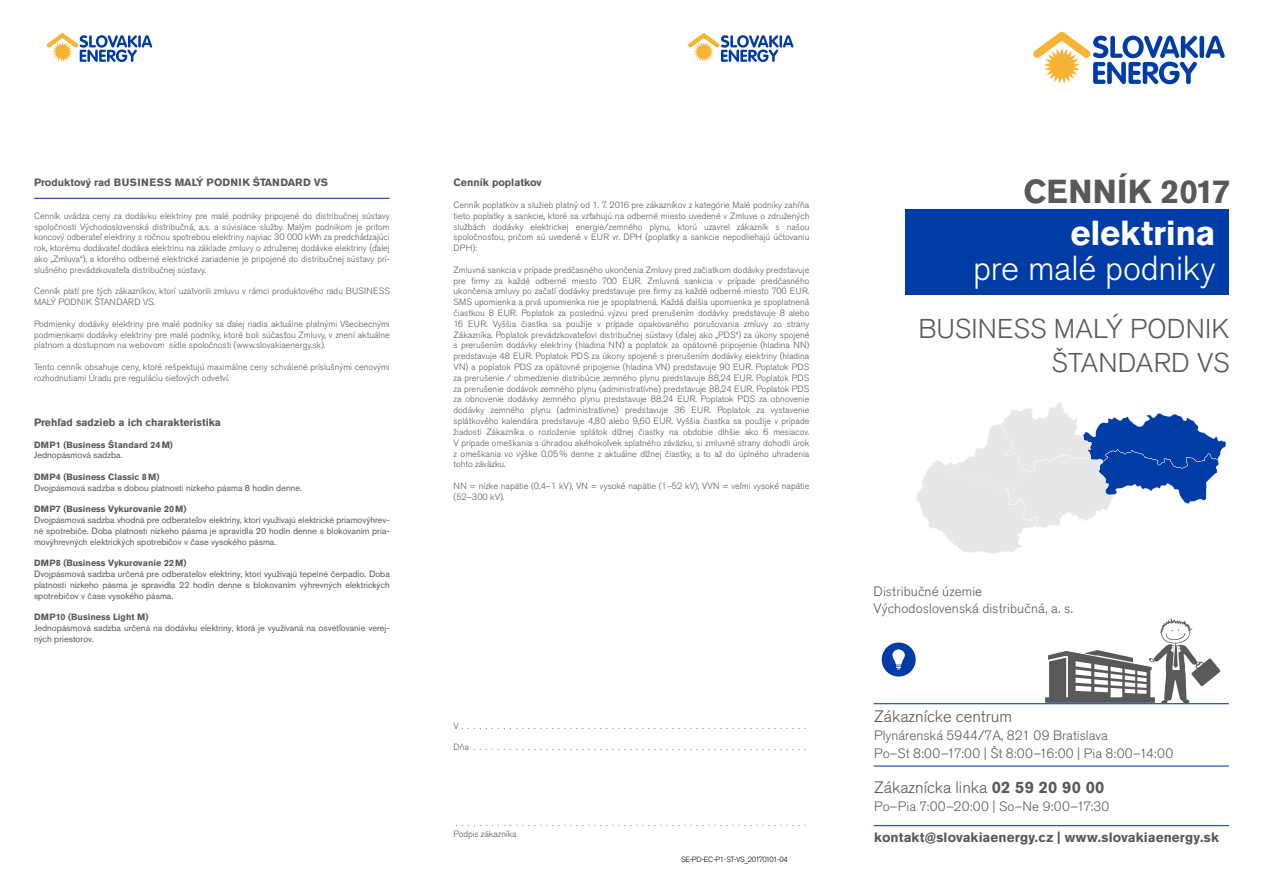
<style>
.page{position:relative;width:1263px;height:893px;background:#fff}
.page>*{position:absolute;margin:0;border:0;box-sizing:border-box;transform-origin:0 0}
.t1{font:300 34.5px "Akzidenz Grotesk Pro";letter-spacing:-.01em;color:#fff}
.t2{font:700 34.5px "Akzidenz Grotesk Pro";letter-spacing:-.005em;color:#fff}
.t3{font:700 33px "Akzidenz Grotesk Pro";letter-spacing:.005em;color:#58595b}
.t4{font:300 27px/34.5px "Akzidenz Grotesk Pro";letter-spacing:.01em;color:#58595b;text-align:right}
.t5{font:300 16.5px "Akzidenz Grotesk Pro";color:#58595b}
.t6{font:300 13.5px/17.2px "Akzidenz Grotesk Pro";letter-spacing:.005em;color:#58595b}
.t7{font:700 13.5px "Akzidenz Grotesk Pro";letter-spacing:.01em;color:#58595b}
.t8{font:700 10.5px "Akzidenz Grotesk Pro";color:#58595b}
.t9{font:300 9px/10.8px "Akzidenz Grotesk Pro";color:#58595b}
.t10{font:9px/10.8px "Akzidenz Grotesk Pro";color:#58595b;text-align:justify}
.t11{font:700 9px "Akzidenz Grotesk Pro";color:#58595b}
.t12{font:300 7.5px "Akzidenz Grotesk Pro";letter-spacing:-.06em;color:#000}
.s1{font-weight:700}
</style>
<div class="page">
<div style="left:905px;top:210px;width:324px;height:85px;background:#003ca6"></div>
<svg style="left:916px;top:402px;width:310px;height:152px"></svg>
<svg style="left:1033px;top:32px;width:165px;height:52px"></svg>
<div style="left:1199px;top:36px;width:5px;height:22px;background:#003ca6;border-radius:2px"></div>
<svg style="left:1205px;top:36px;width:20px;height:22px"></svg>
<svg style="left:688px;top:33px;width:105px;height:29px"></svg>
<svg style="left:46px;top:33px;width:106px;height:29px"></svg>
<hr style="left:873px;top:703px;width:356px;height:1px;background:#2a5bad">
<hr style="left:873px;top:765px;width:356px;height:2px;background:#2a5bad">
<hr style="left:873px;top:825px;width:356px;height:1px;background:#2a5bad">
<hr style="left:34px;top:198px;width:356px;height:1px;background:#2a5bad">
<div style="left:882px;top:642px;width:34px;height:34px;background:#003ca6;border-radius:50%"></div>
<svg style="left:892px;top:649px;width:13px;height:20px"></svg>
<svg style="left:1045px;top:619px;width:175px;height:85px"></svg>
<p class="t8" style="left:34px;top:177px;width:296px">Produktový rad BUSINESS MALÝ PODNIK ŠTANDARD VS</p>
<p class="t9" style="left:34px;top:211px;width:357px;text-align:justify">Cenník uvádza ceny za dodávku elektriny pre malé podniky pripojené do distribučnej sústavy spoločnosti Východoslovenská distribučná, a.s. a súvisiace služby. Malým podnikom je pritom koncový odberateľ elektriny s ročnou spotrebou elektriny najviac 30 000 kWh za predchádzajúci rok, ktorému dodávateľ dodáva elektrinu na základe zmluvy o združenej dodávke elektriny (ďalej ako „Zmluva“), a ktorého odberné elektrické zariadenie je pripojené do distribučnej sústavy prí&shy;slušného prevádzkovateľa distribučnej sústavy.</p>
<p class="t9" style="left:34px;top:286px;width:357px">Cenník platí pre tých zákazníkov, ktorí uzatvorili zmluvu v rámci produktového radu BUSINESS<br>MALÝ PODNIK ŠTANDARD VS.</p>
<p class="t9" style="left:34px;top:319px;width:357px;text-align:justify">Podmienky dodávky elektriny pre malé podniky sa ďalej riadia aktuálne platnými Všeobecnými podmienkami dodávky elektriny pre malé podniky, ktoré boli súčasťou Zmluvy, v znení aktuálne platnom a dostupnom na webovom sídle spoločnosti (www.slovakiaenergy.sk).</p>
<p class="t9" style="left:34px;top:362px;width:357px">Tento cenník obsahuje ceny, ktoré rešpektujú maximálne ceny schválené príslušnými cenovými rozhodnutiami Úradu pre reguláciu sieťových odvetví.</p>
<p class="t8" style="left:34px;top:416px;width:188px">Prehľad sadzieb a ich charakteristika</p>
<p class="t11" style="left:34px;top:439px;width:140px">DMP1 (Business Štandard 24 M)</p>
<p class="t10" style="left:34px;top:451px;width:90px">Jednopásmová sadzba.</p>
<p class="t11" style="left:34px;top:472px;width:127px">DMP4 (Business Classic 8 M)</p>
<p class="t10" style="left:34px;top:483px;width:270px">Dvojpásmová sadzba s dobou platnosti nízkeho pásma 8 hodín denne.</p>
<p class="t11" style="left:34px;top:504px;width:154px">DMP7 (Business Vykurovanie 20 M)</p>
<p class="t10" style="left:34px;top:516px;width:357px">Dvojpásmová sadzba vhodná pre odberateľov elektriny, ktorí využívajú elektrické priamovýhrev&shy;né spotrebiče. Doba platnosti nízkeho pásma je spravidla 20 hodín denne s blokovaním pria&shy;movýhrevných elektrických spotrebičov v čase vysokého pásma.</p>
<p class="t11" style="left:34px;top:558px;width:154px">DMP8 (Business Vykurovanie 22 M)</p>
<p class="t10" style="left:34px;top:570px;width:357px">Dvojpásmová sadzba určená pre odberateľov elektriny, ktorí využívajú tepelné čerpadlo. Doba platnosti nízkeho pásma je spravidla 22 hodín denne s blokovaním výhrevných elektrických spotrebičov v čase vysokého pásma.</p>
<p class="t11" style="left:34px;top:612px;width:116px">DMP10 (Business Light M)</p>
<p class="t10" style="left:34px;top:624px;width:357px">Jednopásmová sadzba určená na dodávku elektriny, ktorá je využívaná na osvetľovanie verej&shy;ných priestorov.</p>
<p class="t8" style="left:454px;top:177px;width:90px">Cenník poplatkov</p>
<p class="t9" style="left:454px;top:200px;width:357px;text-align:justify">Cenník poplatkov a služieb platný od 1. 7. 2016 pre zákazníkov z kategórie Malé podniky zahŕňa tieto poplatky a sankcie, ktoré sa vzťahujú na odberné miesto uvedené v Zmluve o združených službách dodávky elektrickej energie/zemného plynu, ktorú uzavrel zákazník s našou spoločnosťou, pričom sú uvedené v EUR vr. DPH (poplatky a sankcie nepodliehajú účtovaniu DPH):</p>
<p class="t9" style="left:454px;top:265px;width:357px;text-align:justify">Zmluvná sankcia v prípade predčasného ukončenia Zmluvy pred začiatkom dodávky predstavuje pre irmy za každé odberné miesto 700 EUR. Zmluvná sankcia v prípade predčasného ukončenia zmluvy po začatí dodávky predstavuje pre irmy za každé odberné miesto 700 EUR.<br>SMS upomienka a prvá upomienka nie je spoplatnená. Každá ďalšia upomienka je spoplatnená čiastkou 8 EUR. Poplatok za poslednú výzvu pred prerušením dodávky predstavuje 8 alebo 16 EUR. Vyššia čiastka sa použije v prípade opakovaného porušovania zmluvy zo strany Zákazníka. Poplatok prevádzkovateľovi distribučnej sústavy (ďalej ako „PDS“) za úkony spojené s prerušením dodávky elektriny (hladina NN) a poplatok za opätovné pripojenie (hladina NN) predstavuje 48 EUR. Poplatok PDS za úkony spojené s prerušením dodávky elektriny (hladina VN) a poplatok PDS za opätovné pripojenie (hladina VN) predstavuje 90 EUR. Poplatok PDS za prerušenie / obmedzenie distribúcie zemného plynu predstavuje 88,24 EUR. Poplatok PDS za prerušenie dodávok zemného plynu (administratívne) predstavuje 88,24 EUR. Poplatok PDS za obnovenie dodávky zemného plynu predstavuje 88,24 EUR. Poplatok PDS za obnovenie dodávky zemného plynu (administratívne) predstavuje 36 EUR. Poplatok za vystavenie splátkového kalendára predstavuje 4,80 alebo 9,60 EUR. Vyššia čiastka sa použije v prípade žiadosti Zákazníka o rozloženie splátok dlžnej čiastky na obdobie dlhšie ako 6 mesiacov.<br>V prípade omeškania s úhradou akéhokoľvek splatného záväzku, si zmluvné strany dohodli úrok z omeškania vo výške 0,05 % denne z aktuálne dlžnej čiastky, a to až do úplného uhradenia tohto záväzku.</p>
<p class="t9" style="left:454px;top:481px;width:357px">NN = nízke napätie (0,4–1 kV), VN = vysoké napätie (1–52 kV), VVN = veľmi vysoké napätie (52–300 kV).</p>
<p class="t9" style="left:454px;top:720px;width:354px">V . . . . . . . . . . . . . . . . . . . . . . . . . . . . . . . . . . . . . . . . . . . . . . . . . . . . . . . . . .</p>
<p class="t9" style="left:454px;top:742px;width:354px">Dňa . . . . . . . . . . . . . . . . . . . . . . . . . . . . . . . . . . . . . . . . . . . . . . . . . . . . . . . .</p>
<p class="t9" style="left:454px;top:817px;width:354px">. . . . . . . . . . . . . . . . . . . . . . . . . . . . . . . . . . . . . . . . . . . . . . . . . . . . . . . . . . .<br>Podpis zákazníka</p>
<p class="t12" style="left:681px;top:856px;width:108px">SE-PD-EC-P1-ST-VS_20170101-04</p>
<h2 class="t3" style="left:1023px;top:174px;width:209px">CENNÍK 2017</h2>
<h1 class="t2" style="left:1070px;top:214px;width:147px">elektrina</h1>
<h1 class="t1" style="left:973px;top:249px;width:244px">pre malé podniky</h1>
<h3 class="t4" style="left:918px;top:312px;width:313px">BUSINESS MALÝ PODNIK<br>ŠTANDARD VS</h3>
<h3 class="t6" style="left:873px;top:583px;width:201px">Distribučné územie<br>Východoslovenská distribučná, a. s.</h3>
<h3 class="t5" style="left:874px;top:707px;width:140px">Zákaznícke centrum</h3>
<h3 class="t6" style="left:874px;top:727px;width:300px;line-height:18px">Plynárenská 5944/7A, 821 09 Bratislava<br>Po–St 8:00–17:00 | Št 8:00–16:00 | Pia 8:00–14:00</h3>
<h3 class="t5" style="left:874px;top:778px;width:232px">Zákaznícka linka <span class="s1">02 59 20 90 00</span></h3>
<h3 class="t6" style="left:874px;top:798px;width:237px">Po–Pia 7:00–20:00 | So–Ne 9:00–17:30</h3>
<h3 class="t7" style="left:874px;top:830px;width:346px">kontakt@slovakiaenergy.cz | www.slovakiaenergy.sk</h3>
</div>
